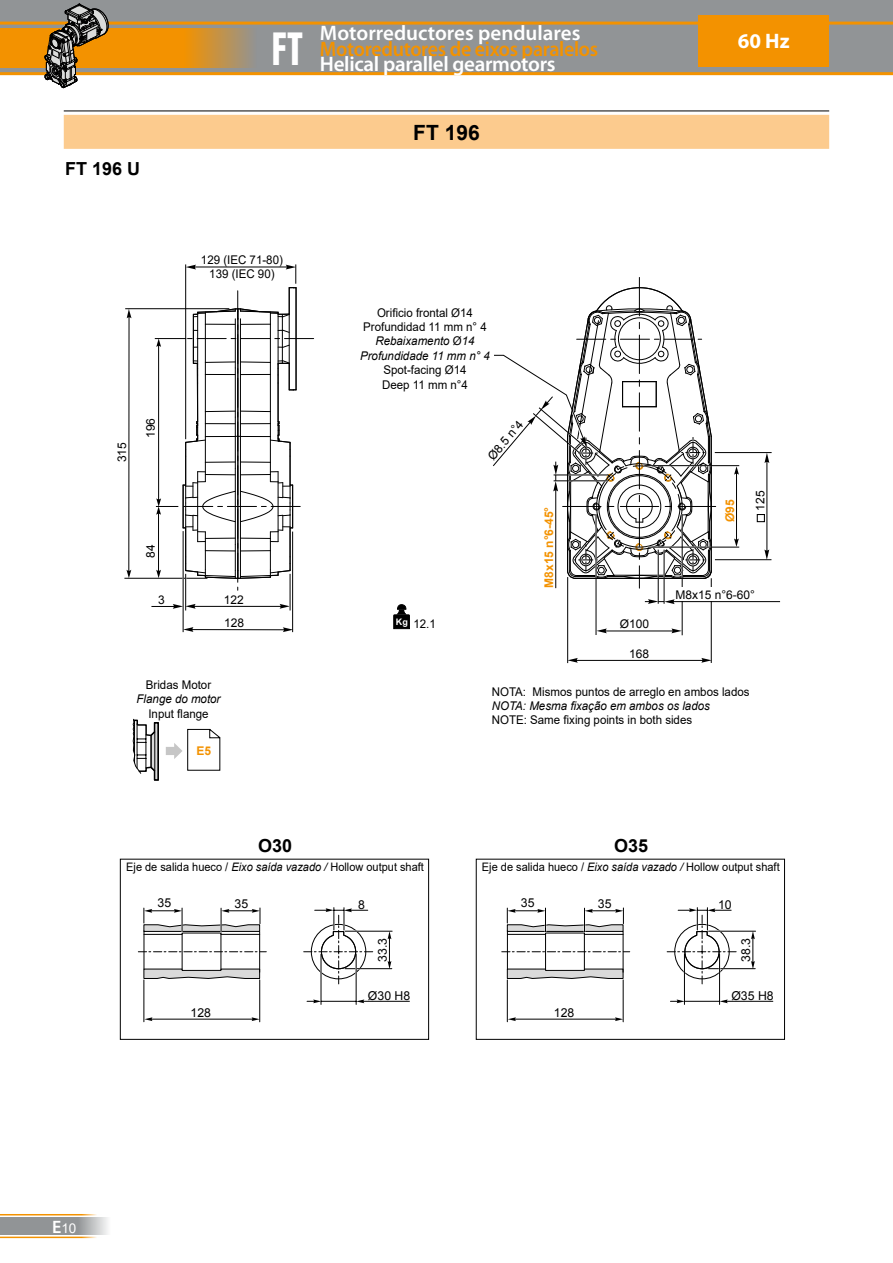
<style>
.page{position:relative;width:893px;height:1263px;background:#fff}
.page>*{position:absolute;margin:0;border:0;box-sizing:border-box;transform-origin:0 0}
.t1{font:700 condensed 45.3px "Futura BT";color:#fff;scale:.9 1}
.t2{font:600 21px "Myriad Pro";letter-spacing:-.01em;color:#fff}
.t3{font:600 21px "Myriad Pro";letter-spacing:-.015em;color:#f39200;scale:.95 1}
.t4{font:700 21px "Arial";color:#000}
.t5{font:700 21px "Myriad Pro";color:#fff}
.t6{font:700 18px "Arial";color:#000}
.t7{font:13.5px "Arial";color:#fff}
.t8{font:12.3px "Arial";color:#000}
.t9{font:12px/14.4px "Arial";color:#000;text-align:center;scale:.96 1}
.t10{font:12px/23px "Arial";color:#000}
.t11{font:italic 12px "Arial";color:#000;scale:.96 1}
.t12{font:italic 12px/14.4px "Arial";color:#000}
.t13{font:700 12px "Arial";color:#f39200}
.t14{font:11.7px "Arial";color:#000;scale:.94 1}
.s1{font-style:italic}
.s2{font-family:"Myriad Pro";font-weight:600;font-size:18px}
</style>
<div class="page">
<hr style="left:0;top:1236px;width:102px;height:2px;background:#f39200">
<hr style="left:0;top:1214px;width:102px;height:1px;background:#f39200">
<svg style="left:0;top:1217px;width:108px;height:18px;background:#9ea1a3"></svg>
<div style="left:0;top:0;width:893px;height:74px;background:#919496"></div>
<hr style="left:0;top:72px;width:893px;height:3px;background:#f39200">
<hr style="left:0;top:22px;width:893px;height:3px;background:#f39200">
<svg style="left:0;top:28px;width:252px;height:40px;background:#e29219"></svg>
<svg style="left:44px;top:4px;width:67px;height:85px"></svg>
<div style="left:698px;top:15px;width:131px;height:51px;background:#f39200"></div>
<hr style="left:144px;top:980px;width:1px;height:42px;background:#000">
<hr style="left:259px;top:980px;width:1px;height:42px;background:#000">
<hr style="left:345px;top:968px;width:47px;height:1px;background:#000">
<hr style="left:345px;top:931px;width:47px;height:1px;background:#000">
<svg style="left:143px;top:968px;width:117px;height:11px"></svg>
<svg style="left:388px;top:931px;width:3px;height:38px"></svg>
<svg style="left:143px;top:908px;width:118px;height:27px"></svg>
<hr style="left:259px;top:932px;width:1px;height:40px;background:#000">
<hr style="left:221px;top:934px;width:1px;height:36px;background:#000">
<hr style="left:182px;top:934px;width:1px;height:35px;background:#000">
<hr style="left:144px;top:931px;width:1px;height:38px;background:#000">
<svg style="left:304px;top:907px;width:70px;height:77px"></svg>
<hr style="left:151px;top:1019px;width:102px;height:1px;background:#000">
<svg style="left:144px;top:1017px;width:9px;height:4px"></svg>
<svg style="left:251px;top:1017px;width:9px;height:4px"></svg>
<hr style="left:363px;top:1001px;width:46px;height:1px;background:#000">
<hr style="left:321px;top:1001px;width:35px;height:1px;background:#000">
<hr style="left:356px;top:954px;width:1px;height:50px;background:#000">
<hr style="left:321px;top:954px;width:1px;height:50px;background:#000">
<svg style="left:356px;top:999px;width:8px;height:4px"></svg>
<svg style="left:307px;top:999px;width:14px;height:4px"></svg>
<svg style="left:138px;top:951px;width:128px;height:1px"></svg>
<div style="left:120px;top:859px;width:309px;height:181px;border:1px solid #000"></div>
<svg style="left:393px;top:604px;width:17px;height:25px"></svg>
<svg style="left:132px;top:718px;width:27px;height:63px"></svg>
<svg style="left:166px;top:729px;width:55px;height:42px"></svg>
<hr style="left:64px;top:111px;width:765px;height:1px;background:#000">
<div style="left:64px;top:115px;width:765px;height:34px;background:#fccb8e;border:2px solid #fccb8e"></div>
<hr style="left:507px;top:980px;width:1px;height:42px;background:#000">
<hr style="left:623px;top:980px;width:1px;height:42px;background:#000">
<hr style="left:708px;top:968px;width:47px;height:1px;background:#000">
<hr style="left:709px;top:931px;width:47px;height:1px;background:#000">
<svg style="left:507px;top:968px;width:117px;height:11px"></svg>
<svg style="left:751px;top:931px;width:4px;height:38px"></svg>
<svg style="left:507px;top:907px;width:117px;height:28px"></svg>
<hr style="left:623px;top:932px;width:1px;height:40px;background:#000">
<hr style="left:584px;top:934px;width:1px;height:36px;background:#000">
<hr style="left:545px;top:934px;width:1px;height:35px;background:#000">
<hr style="left:507px;top:931px;width:1px;height:38px;background:#000">
<svg style="left:667px;top:907px;width:71px;height:77px"></svg>
<hr style="left:514px;top:1019px;width:102px;height:1px;background:#000">
<svg style="left:508px;top:1017px;width:8px;height:4px"></svg>
<svg style="left:615px;top:1017px;width:8px;height:4px"></svg>
<hr style="left:726px;top:1001px;width:47px;height:1px;background:#000">
<hr style="left:685px;top:1001px;width:35px;height:1px;background:#000">
<hr style="left:719px;top:954px;width:1px;height:50px;background:#000">
<hr style="left:684px;top:954px;width:1px;height:50px;background:#000">
<svg style="left:720px;top:999px;width:8px;height:4px"></svg>
<svg style="left:670px;top:999px;width:15px;height:4px"></svg>
<svg style="left:502px;top:951px;width:128px;height:1px"></svg>
<div style="left:476px;top:859px;width:309px;height:181px;border:1px solid #000"></div>
<hr style="left:125px;top:308px;width:104px;height:1px;background:#000">
<hr style="left:644px;top:465px;width:95px;height:1px;background:#000">
<hr style="left:648px;top:547px;width:91px;height:1px;background:#000">
<hr style="left:736px;top:469px;width:1px;height:75px;background:#000">
<svg style="left:734px;top:466px;width:5px;height:9px"></svg>
<svg style="left:734px;top:538px;width:5px;height:9px"></svg>
<hr style="left:715px;top:452px;width:57px;height:1px;background:#000">
<hr style="left:715px;top:559px;width:56px;height:1px;background:#000">
<hr style="left:767px;top:459px;width:1px;height:97px;background:#000">
<svg style="left:764px;top:453px;width:5px;height:10px"></svg>
<svg style="left:764px;top:549px;width:5px;height:11px"></svg>
<div style="left:757px;top:514px;width:8px;height:8px;border:1px solid #000"></div>
<hr style="left:669px;top:601px;width:111px;height:1px;background:#000">
<hr style="left:155px;top:338px;width:31px;height:1px;background:#000">
<hr style="left:124px;top:578px;width:83px;height:1px;background:#000">
<svg style="left:126px;top:570px;width:5px;height:8px"></svg>
<hr style="left:194px;top:606px;width:89px;height:1px;background:#000">
<svg style="left:280px;top:604px;width:9px;height:5px"></svg>
<hr style="left:292px;top:532px;width:1px;height:100px;background:#000">
<hr style="left:192px;top:629px;width:93px;height:1px;background:#000">
<svg style="left:283px;top:627px;width:10px;height:5px"></svg>
<hr style="left:129px;top:316px;width:1px;height:259px;background:#000">
<svg style="left:127px;top:308px;width:5px;height:10px"></svg>
<hr style="left:183px;top:531px;width:1px;height:101px;background:#000">
<hr style="left:185px;top:574px;width:1px;height:36px;background:#000">
<hr style="left:290px;top:574px;width:1px;height:36px;background:#000">
<svg style="left:183px;top:627px;width:11px;height:5px"></svg>
<svg style="left:493px;top:277px;width:223px;height:311px"></svg>
<svg style="left:566px;top:286px;width:146px;height:378px"></svg>
<svg style="left:156px;top:264px;width:158px;height:326px"></svg>
<svg style="left:151px;top:604px;width:45px;height:5px"></svg>
<div style="left:199px;top:254px;width:85px;height:11px;background:#fff"></div>
<div style="left:199px;top:269px;width:85px;height:10px;background:#fff"></div>
<div style="left:356px;top:308px;width:138px;height:81px;background:#fff"></div>
<h3 class="t6" style="left:65px;top:156px;width:77px">FT 196 U</h3>
<p class="t10" style="left:111px;top:462px;width:22px;rotate:-90deg">315</p>
<p class="t10" style="left:139px;top:438px;width:22px;rotate:-90deg">196</p>
<p class="t10" style="left:139px;top:558px;width:15px;rotate:-90deg">84</p>
<p class="t10" style="left:158px;top:588px;width:8px">3</p>
<h1 class="t1" style="left:271px;top:21px;width:37px">FT</h1>
<h2 class="t2" style="left:320px;top:20px;width:262px">Motorreductores pendulares</h2>
<h2 class="t3" style="left:320px;top:35px;width:294px">Motoredutores de eixos paralelos</h2>
<h2 class="t2" style="left:320px;top:51px;width:237px">Helical parallel gearmotors</h2>
<h2 class="t4" style="left:413px;top:118px;width:68px">FT 196</h2>
<h2 class="t5" style="left:738px;top:27px;width:53px">60 Hz</h2>
<p class="t9" style="left:201px;top:252px;width:87px">129 (IEC 71-80)<br>139 (IEC 90)</p>
<p class="t10" style="left:226px;top:249px;width:22px">129</p>
<p class="t10" style="left:224px;top:588px;width:22px">122<br>128</p>
<p class="t9" style="left:360px;top:305px;width:137px">Orificio frontal Ø14<br>Profundidad 11 mm n° 4<br><span class="s1">Rebaixamento</span> Ø<span class="s1">14<br>Profundidade 11 mm n° 4</span></p>
<p class="t9" style="left:382px;top:363px;width:91px;text-align:left">Spot-facing Ø14<br>Deep 11 mm n°4</p>
<p class="t10" style="left:402px;top:322px;width:78px">Lamature Ø14</p>
<p class="t12" style="left:402px;top:357px;width:92px">Spot-facing Ø14<br>Deep 11 mm n°4</p>
<p class="t10" style="left:481px;top:450px;width:49px;rotate:-49deg">Ø8.5 n°4</p>
<p class="t9" style="left:396px;top:616px;width:43px"><sup>Kg</sup> 12.1</p>
<p class="t13" style="left:541px;top:588px;width:82px;rotate:-90deg">M8x15 n°6-45°</p>
<p class="t10" style="left:620px;top:613px;width:31px">Ø100</p>
<p class="t10" style="left:629px;top:642px;width:22px">168</p>
<p class="t13" style="left:722px;top:522px;width:24px;rotate:-90deg">Ø95</p>
<p class="t10" style="left:749px;top:511px;width:22px;rotate:-90deg">125</p>
<p class="t10" style="left:675px;top:584px;width:81px">M8x15 n°6-60°</p>
<p class="t9" style="left:146px;top:677px;width:70px">Bridas Motor</p>
<p class="t11" style="left:137px;top:691px;width:89px">Flange do motor</p>
<p class="t9" style="left:148px;top:706px;width:64px">Input flange</p>
<p class="t13" style="left:196px;top:742px;width:16px">E5</p>
<h3 class="t6" style="left:258px;top:833px;width:36px">O30</h3>
<p class="t9" style="left:492px;top:684px;width:270px">NOTA: Mismos puntos de arreglo en ambos lados</p>
<p class="t11" style="left:492px;top:698px;width:229px">NOTA: Mesma fixação em ambos os lados</p>
<p class="t9" style="left:492px;top:713px;width:210px">NOTE: Same fixing points in both sides</p>
<h3 class="t6" style="left:614px;top:833px;width:36px">O35</h3>
<p class="t14" style="left:126px;top:859px;width:318px">Eje de salida hueco / <span class="s1">Eixo saída vazado /</span> Hollow output shaft</p>
<p class="t14" style="left:482px;top:859px;width:318px">Eje de salida hueco / <span class="s1">Eixo saída vazado /</span> Hollow output shaft</p>
<p class="t9" style="left:225px;top:860px;width:100px">Albero uscita cavo</p>
<p class="t9" style="left:581px;top:860px;width:100px">Albero uscita cavo</p>
<p class="t7" style="left:52px;top:1219px;width:26px"><span class="s2">E</span>10</p>
<p class="t8" style="left:158px;top:895px;width:15px">35</p>
<p class="t8" style="left:191px;top:1004px;width:22px">128</p>
<p class="t8" style="left:235px;top:896px;width:15px">35</p>
<p class="t8" style="left:358px;top:896px;width:8px">8</p>
<p class="t8" style="left:374px;top:962px;width:25px;rotate:-90deg">33.3</p>
<p class="t8" style="left:368px;top:987px;width:44px">Ø30 H8</p>
<p class="t8" style="left:521px;top:895px;width:15px">35</p>
<p class="t8" style="left:554px;top:1004px;width:22px">128</p>
<p class="t8" style="left:598px;top:896px;width:15px">35</p>
<p class="t8" style="left:718px;top:896px;width:15px">10</p>
<p class="t8" style="left:738px;top:962px;width:25px;rotate:-90deg">38.3</p>
<p class="t8" style="left:731px;top:987px;width:44px">Ø35 H8</p>
</div>
